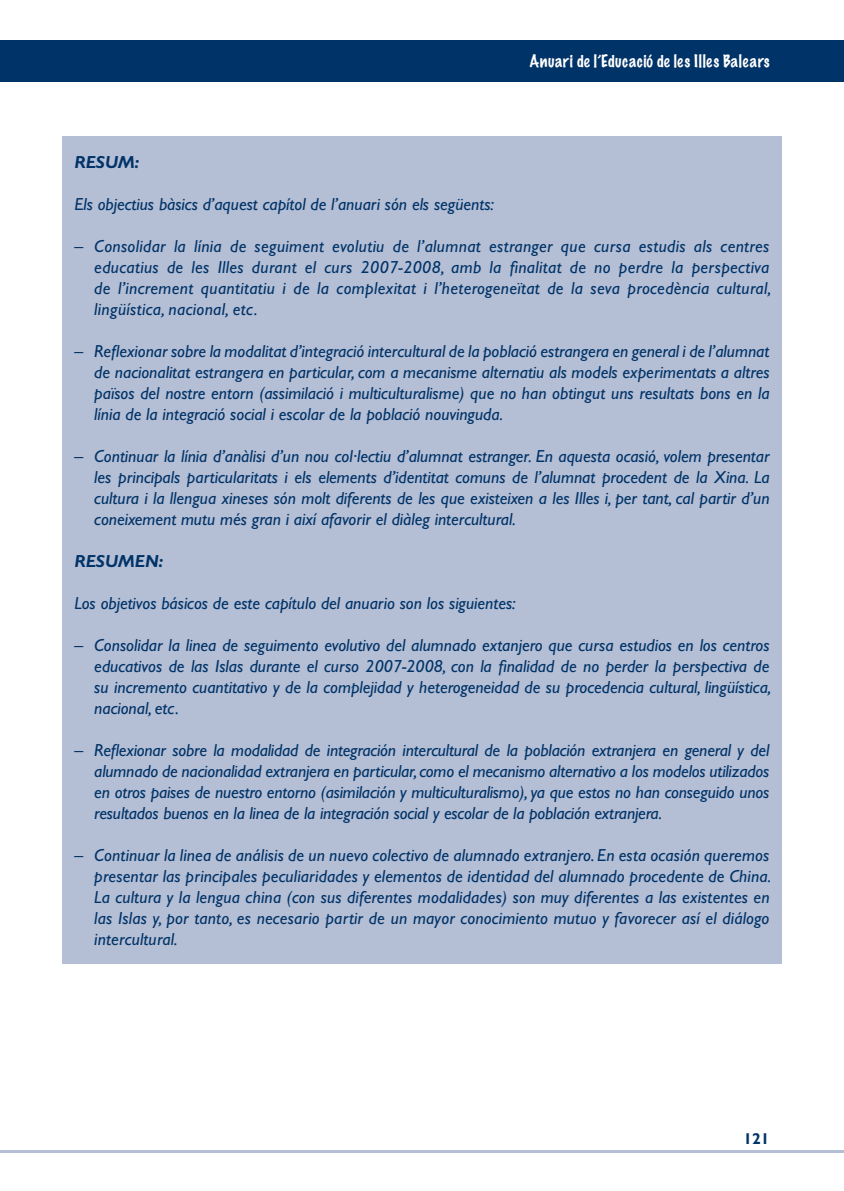
<style>
.page{position:relative;width:844px;height:1191px;background:#fff}
.page>*{position:absolute;margin:0;border:0;box-sizing:border-box;transform-origin:0 0}
.t1{font:italic 17.5px/21px "Gill Sans Std";color:#003367;text-align:justify}
.t2{font:italic 700 17.5px "Gill Sans Std";color:#003367}
.t3{font:100 15.75px "Marker Felt";letter-spacing:.03em;color:#fff}
.t4{font:700 15.75px "Gill Sans";color:#003367}
</style>
<div class="page">
<div style="left:0;top:40px;width:843px;height:42px;background:#003367"></div>
<hr style="left:0;top:1150px;width:843px;height:2px;background:#b4bed5">
<div style="left:62px;top:136px;width:719px;height:828px;background:#b4bed5"></div>
<p class="t3" style="left:529px;top:53px;width:241px">Anuari de l’Educació de les Illes Balears</p>
<p class="t2" style="left:74px;top:152px;width:66px">RESUM:</p>
<p class="t1" style="left:74px;top:194px;width:421px">Els objectius bàsics d’aquest capítol de l’anuari són els següents:</p>
<p class="t1" style="left:94px;top:236px;width:678px;text-indent:-20px">– Consolidar la línia de seguiment evolutiu de l’alumnat estranger que cursa estudis als centres educatius de les Illes durant el curs 2007-2008, amb la finalitat de no perdre la perspectiva de l’increment quantitatiu i de la complexitat i l’heterogeneïtat de la seva procedència cultural, lingüística, nacional, etc.</p>
<p class="t1" style="left:94px;top:341px;width:676px;text-indent:-20px">– Reflexionar sobre la modalitat d’integració intercultural de la població estrangera en general i de l’alumnat de nacionalitat estrangera en particular, com a mecanisme alternatiu als models experimentats a altres països del nostre entorn (assimilació i multiculturalisme) que no han obtingut uns resultats bons en la línia de la integració social i escolar de la població nouvinguda.</p>
<p class="t1" style="left:94px;top:446px;width:676px;text-indent:-20px">– Continuar la línia d’anàlisi d’un nou col·lectiu d’alumnat estranger. En aquesta ocasió, volem presentar les principals particularitats i els elements d’identitat comuns de l’alumnat procedent de la Xina. La cultura i la llengua xineses són molt diferents de les que existeixen a les Illes i, per tant, cal partir d’un coneixement mutu més gran i així afavorir el diàleg intercultural.</p>
<p class="t2" style="left:74px;top:551px;width:90px">RESUMEN:</p>
<p class="t1" style="left:74px;top:593px;width:442px">Los objetivos básicos de este capítulo del anuario son los siguientes:</p>
<p class="t1" style="left:94px;top:635px;width:678px;text-indent:-20px">– Consolidar la linea de seguimento evolutivo del alumnado extanjero que cursa estudios en los centros educativos de las Islas durante el curso 2007-2008, con la finalidad de no perder la perspectiva de su incremento cuantitativo y de la complejidad y heterogeneidad de su procedencia cultural, lingüística, nacional, etc.</p>
<p class="t1" style="left:94px;top:740px;width:676px;text-indent:-20px">– Reflexionar sobre la modalidad de integración intercultural de la población extranjera en general y del alumnado de nacionalidad extranjera en particular, como el mecanismo alternativo a los modelos utilizados en otros paises de nuestro entorno (asimilación y multiculturalismo), ya que estos no han conseguido unos resultados buenos en la linea de la integración social y escolar de la población extranjera.</p>
<p class="t1" style="left:94px;top:845px;width:678px;text-indent:-20px">– Continuar la linea de análisis de un nuevo colectivo de alumnado extranjero. En esta ocasión queremos presentar las principales peculiaridades y elementos de identidad del alumnado procedente de China.<br>La cultura y la lengua china (con sus diferentes modalidades) son muy diferentes a las existentes en las Islas y, por tanto, es necesario partir de un mayor conocimiento mutuo y favorecer así el diálogo intercultural.</p>
<p class="t4" style="left:743px;top:1129px;width:28px">121</p>
</div>
